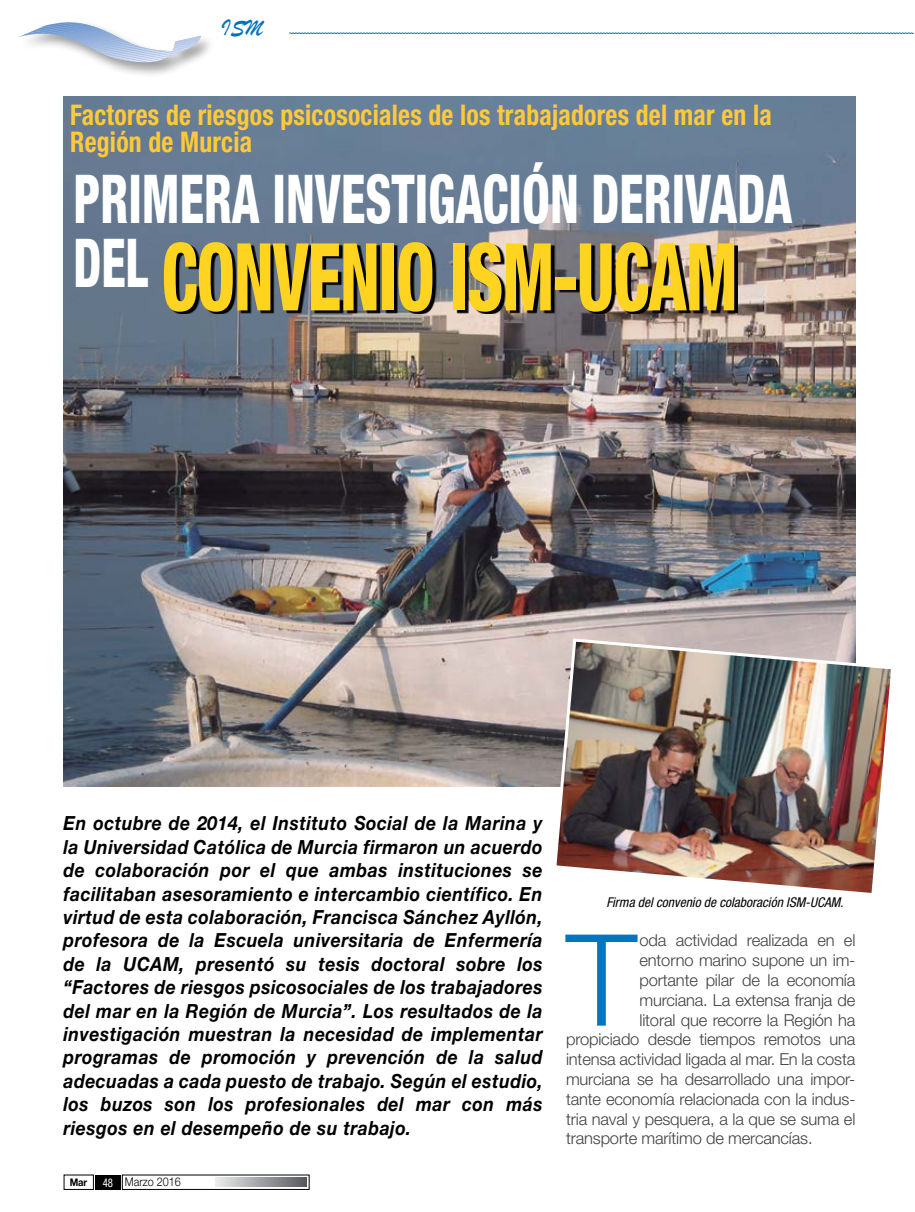
<style>
.page{position:relative;width:915px;height:1212px;background:#fff}
.page>*{position:absolute;margin:0;border:0;box-sizing:border-box;transform-origin:0 0}
.t1{font:300 127.35px "Helvetica Neue LT Std";color:#0076c0}
.t2{font:800 condensed 93.75px "Helvetica Neue LT Std";letter-spacing:-.02em;color:#ffd420;scale:.72 1}
.t3{font:800 condensed 67.5px/64.8px "Helvetica Neue LT Std";color:#fff;scale:.72 1}
.t4{font:700 condensed 28.5px/27px "Helvetica Neue LT Std";letter-spacing:.01em;color:#ffc93a;scale:.9 1}
.t5{font:24px "Brush Script";color:#0070ba;scale:.9 1}
.t6{font:italic 700 19.5px/23.4px "Helvetica Neue LT Std";letter-spacing:.03em;color:#000;text-align:justify;scale:.9 1}
.t7{font:300 16.5px "Helvetica Neue LT Std";letter-spacing:-.01em;color:#414042}
.t8{font:italic condensed 13.5px "Helvetica Neue LT Std";color:#000}
.t9{font:300 12px "Helvetica Neue LT Std";color:#000;scale:.9 1}
.t10{font:700 10.5px "Helvetica Neue LT Std";color:#000;scale:.9 1}
.s1{font-weight:400;font-stretch:condensed;color:#fff}
</style>
<div class="page">
<svg style="left:289px;top:33px;width:624px;height:1px"></svg>
<div style="left:18px;top:19px;width:197px;height:58px;background:#000;opacity:.41"></div>
<svg style="left:18px;top:19px;width:183px;height:44px"></svg>
<svg style="left:216px;top:1178px;width:90px;height:8px"></svg>
<div style="left:95px;top:1175px;width:26px;height:14px;background:#000"></div>
<img style="left:64px;top:96px;width:791px;height:691px">
<svg style="left:167px;top:245px;width:570px;height:69px;background:#37383b"></svg>
<img style="left:551px;top:637px;width:340px;height:256px">
<p class="t5" style="left:221px;top:13px;width:48px">ISM</p>
<h3 class="t4" style="left:70px;top:101px;width:780px">Factores de riesgos psicosociales de los trabajadores del mar en la<br>Región de Murcia</h3>
<h3 class="t3" style="left:73px;top:165px;width:999px">PRIMERA INVESTIGACIÓN DERIVADA<br>DEL</h3>
<h2 class="t2" style="left:161px;top:219px;width:802px">CONVENIO ISM-UCAM</h2>
<p class="t6" style="left:63px;top:811px;width:533px">En octubre de 2014, el Instituto Social de la Marina y la Universidad Católica de Murcia firmaron un acuerdo de colaboración por el que ambas instituciones se facilitaban asesoramiento e intercambio científico. En virtud de esta colaboración, Francisca Sánchez Ayllón, profesora de la Escuela universitaria de Enfermería de la UCAM, presentó su tesis doctoral sobre los “Factores de riesgos psicosociales de los trabajadores del mar en la Región de Murcia”. Los resultados de la investigación muestran la necesidad de implementar programas de promoción y prevención de la salud adecuadas a cada puesto de trabajo. Según el estudio, los buzos son los profesionales del mar con más riesgos en el desempeño de su trabajo.</p>
<p class="t10" style="left:70px;top:1176px;width:21px">Mar</p>
<p class="t9" style="left:103px;top:1175px;width:88px"><span class="s1">48</span> Marzo 2016</p>
<p class="t8" style="left:606px;top:895px;width:238px">Firma del convenio de colaboración ISM-UCAM.</p>
<h1 class="t1" style="left:566px;top:902px;width:72px">T</h1>
<p class="t7" style="left:639px;top:930px;width:217px">oda actividad realizada en el</p>
<p class="t7" style="left:639px;top:950px;width:217px">entorno marino supone un im-</p>
<p class="t7" style="left:639px;top:970px;width:217px">portante pilar de la economía</p>
<p class="t7" style="left:639px;top:990px;width:217px">murciana. La extensa franja de</p>
<p class="t7" style="left:639px;top:1010px;width:217px">litoral que recorre la Región ha</p>
<p class="t7" style="left:566px;top:1029px;width:291px">propiciado desde tiempos remotos una</p>
<p class="t7" style="left:566px;top:1049px;width:291px">intensa actividad ligada al mar. En la costa</p>
<p class="t7" style="left:566px;top:1069px;width:291px">murciana se ha desarrollado una impor-</p>
<p class="t7" style="left:566px;top:1089px;width:291px">tante economía relacionada con la indus-</p>
<p class="t7" style="left:566px;top:1109px;width:291px">tria naval y pesquera, a la que se suma el</p>
<p class="t7" style="left:566px;top:1128px;width:248px">transporte marítimo de mercancías.</p>
</div>
